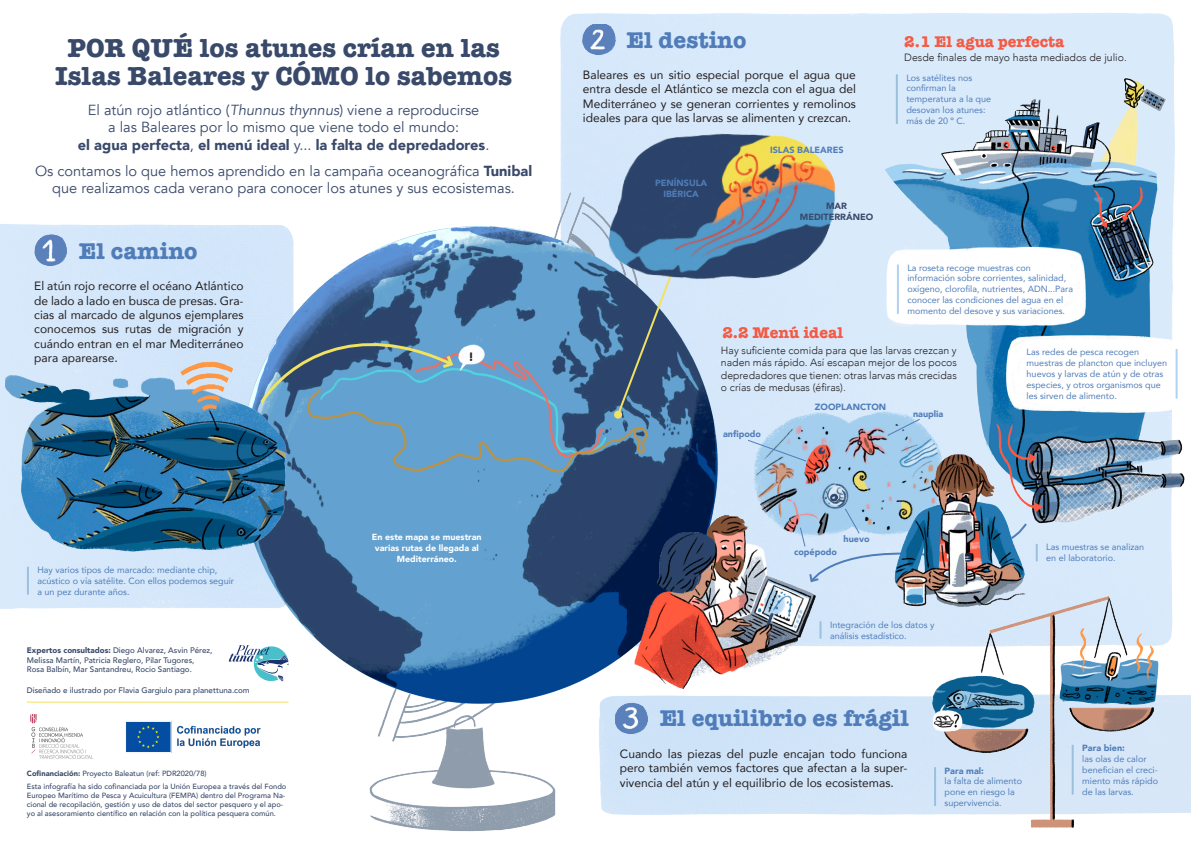
<style>
.page{position:relative;width:1191px;height:842px;background:#fff}
.page>*{position:absolute;margin:0;border:0;box-sizing:border-box;transform-origin:0 0}
.t1{font:700 26.9px/28px "American Typewriter";color:#39496a;text-align:center}
.t2{font:700 23.5px "American Typewriter";color:#507db9}
.t3{font:700 16px "American Typewriter";color:#f55a43}
.t4{font:14.6px/17.5px "Avenir";color:#39496a;text-align:center}
.t5{font:900 12.1px "Avenir";color:#231f20}
.t6{font:12px/14.4px "Avenir";color:#231f20;text-align:justify}
.t7{font:300 10.5px/12.6px "Avenir";color:#231f20;text-align:justify}
.t8{font:9px/10.8px "Avenir";color:#507db9}
.t9{font:900 9px/10.8px "Avenir";color:#507db9;text-align:center}
.t10{font:900 9px/10.8px "Avenir";color:#39496a;text-align:center}
.t11{font:900 8.8px/10.6px "Avenir";color:#fff;text-align:center}
.t12{font:500 8px/9.6px "Avenir";color:#39496a}
.t13{font:500 7.5px/9px "Avenir";color:#39496a}
.s1{font-style:italic}
.s2{font-weight:900}
</style>
<div class="page">
<img style="left:884px;top:72px;width:301px;height:456px">
<img style="left:749px;top:406px;width:201px;height:106px">
<img style="left:234px;top:189px;width:487px;height:643px">
<svg style="left:615px;top:291px;width:65px;height:126px;background:#466081"></svg>
<div style="left:614px;top:411px;width:8px;height:8px;background:#f1e260;border-radius:50%"></div>
<svg style="left:229px;top:645px;width:59px;height:37px"></svg>
<svg style="left:257px;top:319px;width:198px;height:87px;background:#5a85aa"></svg>
<img style="left:448px;top:342px;width:42px;height:37px">
<img style="left:126px;top:720px;width:157px;height:33px">
<img style="left:30px;top:714px;width:63px;height:45px">
<hr style="left:897px;top:264px;width:2px;height:50px;background:#b3d1f0">
<hr style="left:1175px;top:349px;width:2px;height:50px;background:#b3d1f0">
<hr style="left:896px;top:74px;width:2px;height:50px;background:#9bc0de">
<svg style="left:1035px;top:544px;width:2px;height:17px"></svg>
<svg style="left:819px;top:621px;width:2px;height:17px"></svg>
<hr style="left:27px;top:567px;width:2px;height:28px;background:#9bc0de">
<hr style="left:27px;top:702px;width:261px;height:1px;background:#f1e260">
<img style="left:0;top:361px;width:296px;height:194px">
<img style="left:34px;top:235px;width:34px;height:32px">
<img style="left:633px;top:512px;width:184px;height:180px">
<img style="left:879px;top:450px;width:152px;height:169px">
<svg style="left:886px;top:418px;width:35px;height:19px"></svg>
<img style="left:799px;top:507px;width:228px;height:76px">
<svg style="left:747px;top:439px;width:60px;height:23px"></svg>
<img style="left:592px;top:122px;width:249px;height:169px">
<img style="left:583px;top:24px;width:32px;height:31px">
<img style="left:592px;top:692px;width:599px;height:127px">
<img style="left:922px;top:590px;width:255px;height:238px">
<img style="left:615px;top:701px;width:33px;height:34px">
<hr style="left:934px;top:767px;width:2px;height:39px;background:#9bc0de">
<hr style="left:1071px;top:745px;width:2px;height:49px;background:#9bc0de">
<p class="t1" style="left:55px;top:32px;width:458px">POR QUÉ los atunes crían en las<br>Islas Baleares y CÓMO lo sabemos</p>
<p class="t4" style="left:78px;top:101px;width:413px">El atún rojo atlántico (<span class="s1">Thunnus thynnus</span>) viene a reproducirse<br>a las Baleares por lo mismo que viene todo el mundo:<br><span class="s2">el agua perfecta</span>, <span class="s2">el menú ideal</span> y... <span class="s2">la falta de depredadores</span>.</p>
<p class="t4" style="left:35px;top:162px;width:499px">Os contamos lo que hemos aprendido en la campaña oceanográfica <span class="s2">Tunibal </span>que realizamos cada verano para conocer los atunes y sus ecosistemas.</p>
<p class="t2" style="left:79px;top:231px;width:120px">El camino</p>
<p class="t6" style="left:34px;top:278px;width:211px">El atún rojo recorre el océano Atlántico de lado a lado en busca de presas. Gra&shy;cias al marcado de algunos ejemplares conocemos sus rutas de migración y cuándo entran en el mar Mediterráneo para aparearse.</p>
<p class="t8" style="left:37px;top:564px;width:198px">Hay varios tipos de marcado: mediante chip, acústico o vía satélite. Con ellos podemos seguir a un pez durante años.</p>
<p class="t12" style="left:27px;top:645px;width:187px"><span class="s2">Expertos consultados:</span> Diego Alvarez, Asvin Pérez,<br>Melissa Martín, Patricia Reglero, Pilar Tugores,<br>Rosa Balbín, Mar Santandreu, Rocio Santiago.</p>
<p class="t12" style="left:27px;top:685px;width:224px">Diseñado e ilustrado por Flavia Gargiulo para planettuna.com</p>
<p class="t13" style="left:27px;top:768px;width:181px"><span class="s2">Cofinanciación:</span> Proyecto Baleatun (ref: PDR2020/78)</p>
<p class="t13" style="left:27px;top:782px;width:261px">Esta infografía ha sido cofinanciada por la Unión Europea a través del Fondo Europeo Marítimo de Pesca y Acuicultura (FEMPA) dentro del Programa Na&shy;cional de recopilación, gestión y uso de datos del sector pesquero y el apo&shy;yo al asesoramiento científico en relación con la política pesquera común.</p>
<p class="t5" style="left:468px;top:346px;width:7px">!</p>
<p class="t11" style="left:372px;top:532px;width:111px">En este mapa se muestran varias rutas de llegada al<br>Mediterráneo.</p>
<p class="t2" style="left:626px;top:20px;width:121px">El destino</p>
<p class="t6" style="left:583px;top:67px;width:275px">Baleares es un sitio especial porque el agua que entra desde el Atlántico se mezcla con el agua del Mediterráneo y se generan corrientes y remolinos ideales para que las larvas se alimenten y crezcan.</p>
<p class="t9" style="left:655px;top:177px;width:54px">PENÍNSULA<br>IBÉRICA</p>
<p class="t9" style="left:770px;top:144px;width:75px">ISLAS BALEARES</p>
<p class="t10" style="left:800px;top:200px;width:75px">MAR<br>MEDITERRÁNEO</p>
<p class="t3" style="left:904px;top:28px;width:162px">2.1 El agua perfecta</p>
<p class="t7" style="left:904px;top:51px;width:224px">Desde finales de mayo hasta mediados de julio.</p>
<p class="t8" style="left:906px;top:72px;width:86px">Los satélites nos confirman la temperatura a la que desovan los atunes: más de 20 º C.</p>
<p class="t8" style="left:907px;top:262px;width:167px">La roseta recoge muestras con información sobre corrientes, salinidad, oxígeno, clorofila, nutrientes, ADN...Para conocer las condiciones del agua en el momento del desove y sus variaciones.</p>
<p class="t3" style="left:722px;top:319px;width:123px">2.2 Menú ideal</p>
<p class="t7" style="left:721px;top:344px;width:237px">Hay suficiente comida para que las larvas crezcan y naden más rápido. Así escapan mejor de los pocos depredadores que tienen: otras larvas más crecidas o crías de medusas (éfiras).</p>
<p class="t9" style="left:723px;top:428px;width:39px">anfipodo</p>
<p class="t9" style="left:815px;top:401px;width:73px">ZOOPLANCTON</p>
<p class="t9" style="left:913px;top:408px;width:32px">nauplia</p>
<p class="t9" style="left:843px;top:533px;width:27px">huevo</p>
<p class="t9" style="left:794px;top:546px;width:44px">copépodo</p>
<p class="t8" style="left:830px;top:619px;width:106px">Integración de los datos y análisis estadístico.</p>
<p class="t8" style="left:1026px;top:347px;width:142px">Las redes de pesca recogen muestras de plancton que incluyen huevos y larvas de atún y de otras especies, y otros organismos que les sirven de alimento.</p>
<p class="t8" style="left:1046px;top:542px;width:100px">Las muestras se analizan en el laboratorio.</p>
<p class="t2" style="left:659px;top:698px;width:251px">El equilibrio es frágil</p>
<p class="t6" style="left:620px;top:746px;width:289px">Cuando las piezas del puzle encajan todo funciona pero también vemos factores que afectan a la super&shy;vivencia del atún y el equilibrio de los ecosistemas.</p>
<p class="t8" style="left:944px;top:765px;width:79px"><span class="s2">Para mal:<br></span>la falta de alimento pone en riesgo la supervivencia.</p>
<p class="t8" style="left:1082px;top:742px;width:77px"><span class="s2">Para bien:<br></span>las olas de calor benefician el creci&shy;miento más rápido de las larvas.</p>
</div>
